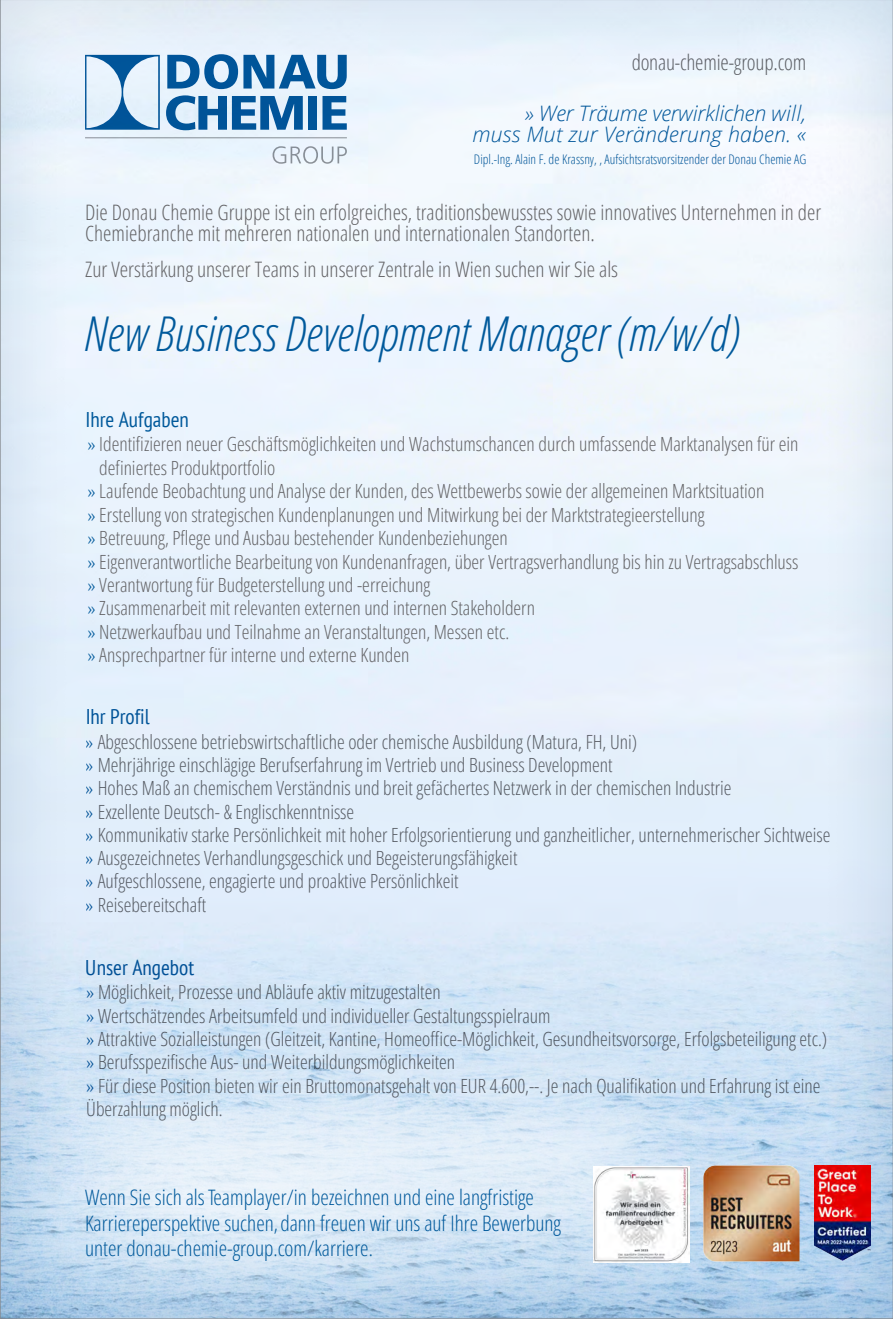
<style>
.page{position:relative;width:893px;height:1319px;background:#fff}
.page>*{position:absolute;margin:0;border:0;box-sizing:border-box;transform-origin:0 0}
.t1{font:italic 300 48px "Open Sans Condensed";color:#00599b}
.t2{font:300 21.3px/21.3px "Open Sans Condensed";color:#636366}
.t3{font:300 21.3px/25.5px "Open Sans Condensed";color:#00599b}
.t4{font:italic 300 21.3px/21.3px "Open Sans";letter-spacing:.01em;color:#00599b;text-align:right}
.t5{font:condensed 21.3px "PT Sans";color:#00599b}
.t6{font:300 19.5px/23.2px "Open Sans Condensed";color:#636366}
.t7{font:300 13.2px "Open Sans Condensed";color:#00599b}
.s1{color:#00599b}
</style>
<div class="page">
<div style="left:0;top:0;width:893px;height:1318px;background:#003a6d;opacity:.15"></div>
<svg style="left:0;top:991px;width:828px;height:327px;background:#cce0f2"></svg>
<div style="left:0;top:0;width:534px;height:379px;background:linear-gradient(to right,#e7f1fa,#eef6fe)"></div>
<svg style="left:85px;top:55px;width:75px;height:75px;background:#a2c3de"></svg>
<svg style="left:167px;top:54px;width:180px;height:35px;background:#689bc5"></svg>
<svg style="left:166px;top:95px;width:137px;height:35px;background:#5e95c1"></svg>
<div style="left:308px;top:96px;width:9px;height:34px;background:#00599b"></div>
<svg style="left:322px;top:96px;width:25px;height:34px"></svg>
<svg style="left:273px;top:146px;width:74px;height:18px"></svg>
<hr style="left:85px;top:137px;width:262px;height:1px;background:#939598">
<div style="left:444px;top:75px;width:391px;height:121px;background:#f3f8fe"></div>
<img style="left:704px;top:1165px;width:96px;height:96px">
<img style="left:814px;top:1164px;width:56px;height:96px">
<img style="left:594px;top:1166px;width:96px;height:96px">
<p class="t2" style="left:632px;top:51px;width:176px">donau-chemie-group.com</p>
<p class="t4" style="left:472px;top:102px;width:335px">» Wer Träume verwirklichen will, muss Mut zur Veränderung haben. «</p>
<p class="t7" style="left:474px;top:150px;width:334px">Dipl.-Ing. Alain F. de Krassny, , Aufsichtsratsvorsitzender der Donau Chemie AG</p>
<p class="t2" style="left:85px;top:201px;width:737px">Die Donau Chemie Gruppe ist ein erfolgreiches, traditionsbewusstes sowie innovatives Unternehmen in der<br>Chemiebranche mit mehreren nationalen und internationalen Standorten.</p>
<p class="t2" style="left:85px;top:258px;width:534px">Zur Verstärkung unserer Teams in unserer Zentrale in Wien suchen wir Sie als</p>
<h1 class="t1" style="left:85px;top:300px;width:657px">New Business Development Manager (m/w/d)</h1>
<p class="t5" style="left:85px;top:405px;width:105px">Ihre Aufgaben</p>
<p class="t6" style="left:88px;top:432px;width:712px"><span class="s1">»</span> Identifizieren neuer Geschäftsmöglichkeiten und Wachstumschancen durch umfassende Marktanalysen für ein</p>
<p class="t6" style="left:99px;top:455px;width:177px">definiertes Produktportfolio</p>
<p class="t6" style="left:88px;top:479px;width:678px"><span class="s1">»</span> Laufende Beobachtung und Analyse der Kunden, des Wettbewerbs sowie der allgemeinen Marktsituation</p>
<p class="t6" style="left:88px;top:502px;width:619px"><span class="s1">»</span> Erstellung von strategischen Kundenplanungen und Mitwirkung bei der Marktstrategieerstellung</p>
<p class="t6" style="left:88px;top:526px;width:422px"><span class="s1">»</span> Betreuung, Pflege und Ausbau bestehender Kundenbeziehungen</p>
<p class="t6" style="left:88px;top:549px;width:712px"><span class="s1">»</span> Eigenverantwortliche Bearbeitung von Kundenanfragen, über Vertragsverhandlung bis hin zu Vertragsabschluss</p>
<p class="t6" style="left:88px;top:572px;width:344px"><span class="s1">»</span> Verantwortung für Budgeterstellung und -erreichung</p>
<p class="t6" style="left:88px;top:596px;width:449px"><span class="s1">»</span> Zusammenarbeit mit relevanten externen und internen Stakeholdern</p>
<p class="t6" style="left:88px;top:619px;width:423px"><span class="s1">»</span> Netzwerkaufbau und Teilnahme an Veranstaltungen, Messen etc.</p>
<p class="t6" style="left:88px;top:643px;width:323px"><span class="s1">»</span> Ansprechpartner für interne und externe Kunden</p>
<p class="t5" style="left:85px;top:702px;width:66px">Ihr Profil</p>
<p class="t6" style="left:86px;top:729px;width:746px"><span class="s1">»</span> Abgeschlossene betriebswirtschaftliche oder chemische Ausbildung (Matura, FH, Uni)<br><span class="s1">»</span> Mehrjährige einschlägige Berufserfahrung im Vertrieb und Business Development<br><span class="s1">»</span> Hohes Maß an chemischem Verständnis und breit gefächertes Netzwerk in der chemischen Industrie<br><span class="s1">»</span> Exzellente Deutsch- &amp; Englischkenntnisse<br><span class="s1">»</span> Kommunikativ starke Persönlichkeit mit hoher Erfolgsorientierung und ganzheitlicher, unternehmerischer Sichtweise <span class="s1">»</span> Ausgezeichnetes Verhandlungsgeschick und Begeisterungsfähigkeit<br><span class="s1">»</span> Aufgeschlossene, engagierte und proaktive Persönlichkeit<br><span class="s1">»</span> Reisebereitschaft</p>
<p class="t5" style="left:86px;top:953px;width:110px">Unser Angebot</p>
<p class="t6" style="left:86px;top:980px;width:742px"><span class="s1">»</span> Möglichkeit, Prozesse und Abläufe aktiv mitzugestalten<br><span class="s1">»</span> Wertschätzendes Arbeitsumfeld und individueller Gestaltungsspielraum<br><span class="s1">»</span> Attraktive Sozialleistungen (Gleitzeit, Kantine, Homeoffice-Möglichkeit, Gesundheitsvorsorge, Erfolgsbeteiligung etc.) <span class="s1">»</span> Berufsspezifische Aus- und Weiterbildungsmöglichkeiten<br><span class="s1">»</span> Für diese Position bieten wir ein Bruttomonatsgehalt von EUR 4.600,--. Je nach Qualifikation und Erfahrung ist eine Überzahlung möglich.</p>
<p class="t3" style="left:85px;top:1183px;width:477px">Wenn Sie sich als Teamplayer/in bezeichnen und eine langfristige<br>Karriereperspektive suchen, dann freuen wir uns auf Ihre Bewerbung unter donau-chemie-group.com/karriere.</p>
</div>
